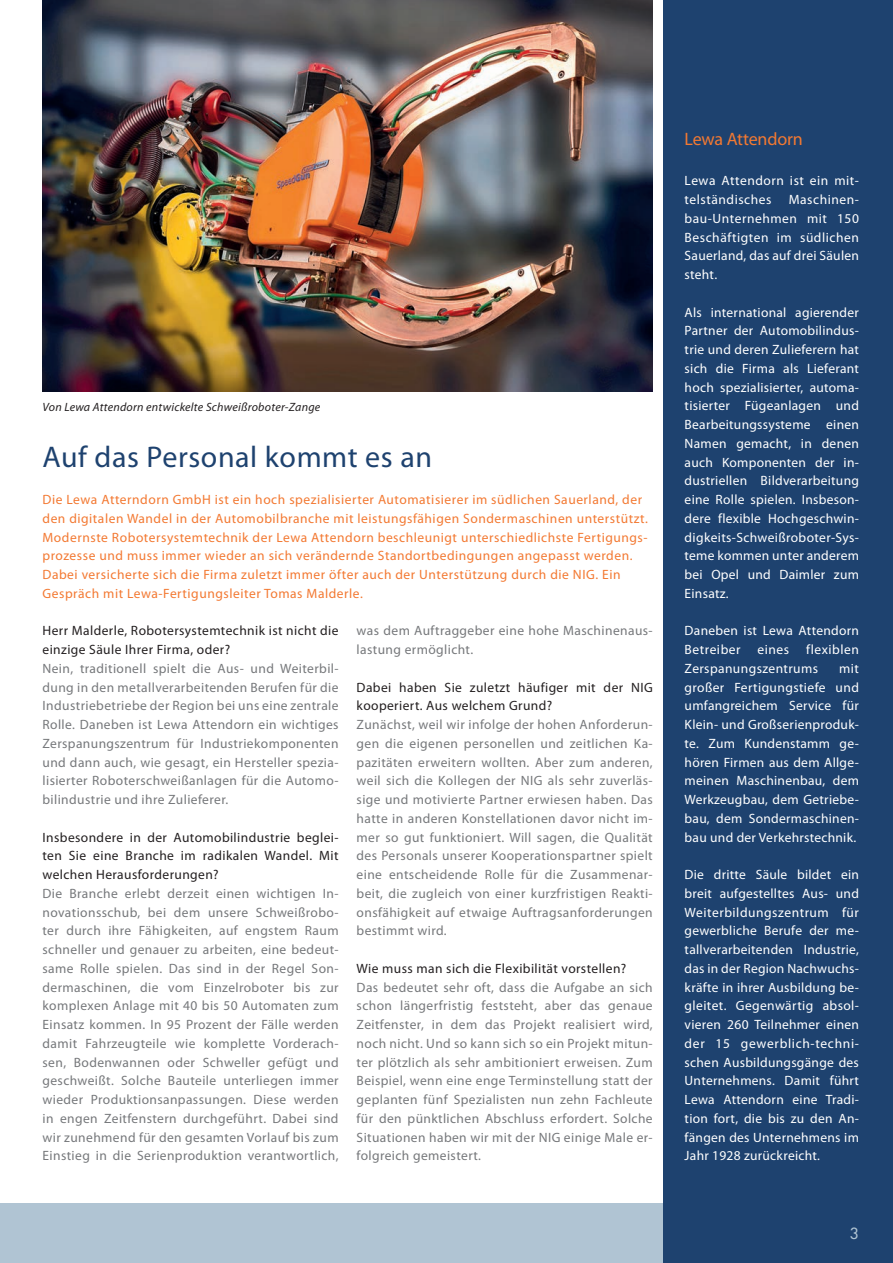
<style>
.page{position:relative;width:893px;height:1263px;background:#fff}
.page>*{position:absolute;margin:0;border:0;box-sizing:border-box;transform-origin:0 0}
.t1{font:30px "Myriad Pro";letter-spacing:.02em;color:#1e426f}
.t2{font:18px "Myriad Pro";letter-spacing:-.01em;color:#f37932}
.t3{font:15px "Futura";color:#b0c4d3}
.t4{font:13.5px/18.8px "Myriad Pro";letter-spacing:.03em;color:#76787b;text-align:justify}
.t5{font:13.5px/18.8px "Myriad Pro";letter-spacing:.02em;color:#fff;text-align:justify}
.t6{font:13.5px/18.8px "Myriad Pro";letter-spacing:.04em;color:#f37932}
.t7{font:13.5px/18.8px "Myriad Pro";letter-spacing:.03em;color:#231f20}
.t8{font:13.5px/18.8px "Myriad Pro";letter-spacing:.04em;color:#fff}
.t9{font:italic 12px "Myriad Pro";letter-spacing:.02em;color:#231f20}
</style>
<div class="page">
<img style="left:43px;top:0;width:609px;height:392px">
<div style="left:0;top:1203px;width:893px;height:60px;background:#b0c4d3"></div>
<div style="left:663px;top:0;width:230px;height:1263px;background:#1e426f"></div>
<p class="t9" style="left:43px;top:399px;width:279px">Von Lewa Attendorn entwickelte Schweißroboter-Zange</p>
<h1 class="t1" style="left:43px;top:438px;width:391px">Auf das Personal kommt es an</h1>
<p class="t6" style="left:43px;top:490px;width:607px">Die Lewa Atterndorn GmbH ist ein hoch spezialisierter Automatisierer im südlichen Sauerland, der den digitalen Wandel in der Automobilbranche mit leistungsfähigen Sondermaschinen unterstützt.<br>Modernste Robotersystemtechnik der Lewa Attendorn beschleunigt unterschiedlichste Fertigungs&shy;prozesse und muss immer wieder an sich verändernde Standortbedingungen angepasst werden.<br>Dabei versicherte sich die Firma zuletzt immer öfter auch der Unterstützung durch die NIG. Ein Gespräch mit Lewa-Fertigungsleiter Tomas Malderle.</p>
<p class="t7" style="left:43px;top:621px;width:298px">Herr Malderle, Robotersystemtechnik ist nicht die einzige Säule Ihrer Firma, oder?</p>
<p class="t4" style="left:43px;top:659px;width:298px">Nein, traditionell spielt die Aus- und Weiterbil&shy;dung in den metallverarbeitenden Berufen für die Industriebetriebe der Region bei uns eine zentrale Rolle. Daneben ist Lewa Attendorn ein wichtiges Zerspanungszentrum für Industriekomponenten und dann auch, wie gesagt, ein Hersteller spezia&shy;lisierter Roboterschweißanlagen für die Automo&shy;bilindustrie und ihre Zulieferer.</p>
<p class="t7" style="left:43px;top:827px;width:298px;text-align:justify">Insbesondere in der Automobilindustrie beglei&shy;ten Sie eine Branche im radikalen Wandel. Mit welchen Herausforderungen?</p>
<p class="t4" style="left:43px;top:884px;width:298px">Die Branche erlebt derzeit einen wichtigen In&shy;novationsschub, bei dem unsere Schweißrobo&shy;ter durch ihre Fähigkeiten, auf engstem Raum schneller und genauer zu arbeiten, eine bedeut&shy;same Rolle spielen. Das sind in der Regel Son&shy;dermaschinen, die vom Einzelroboter bis zur komplexen Anlage mit 40 bis 50 Automaten zum Einsatz kommen. In 95 Prozent der Fälle werden damit Fahrzeugteile wie komplette Vorderach&shy;sen, Bodenwannen oder Schweller gefügt und geschweißt. Solche Bauteile unterliegen immer wieder Produktionsanpassungen. Diese werden in engen Zeitfenstern durchgeführt. Dabei sind wir zunehmend für den gesamten Vorlauf bis zum Einstieg in die Serienproduktion verantwortlich,</p>
<p class="t4" style="left:357px;top:621px;width:298px">was dem Auftraggeber eine hohe Maschinenaus&shy;lastung ermöglicht.</p>
<p class="t7" style="left:357px;top:677px;width:298px">Dabei haben Sie zuletzt häufiger mit der NIG kooperiert. Aus welchem Grund?</p>
<p class="t4" style="left:357px;top:715px;width:298px">Zunächst, weil wir infolge der hohen Anforderun&shy;gen die eigenen personellen und zeitlichen Ka&shy;pazitäten erweitern wollten. Aber zum anderen, weil sich die Kollegen der NIG als sehr zuverläs&shy;sige und motivierte Partner erwiesen haben. Das hatte in anderen Konstellationen davor nicht im&shy;mer so gut funktioniert. Will sagen, die Qualität des Personals unserer Kooperationspartner spielt eine entscheidende Rolle für die Zusammenar&shy;beit, die zugleich von einer kurzfristigen Reakti&shy;onsfähigkeit auf etwaige Auftragsanforderungen bestimmt wird.</p>
<p class="t7" style="left:357px;top:959px;width:271px">Wie muss man sich die Flexibilität vorstellen?</p>
<p class="t4" style="left:357px;top:977px;width:298px">Das bedeutet sehr oft, dass die Aufgabe an sich schon längerfristig feststeht, aber das genaue Zeitfenster, in dem das Projekt realisiert wird, noch nicht. Und so kann sich so ein Projekt mitun&shy;ter plötzlich als sehr ambitioniert erweisen. Zum Beispiel, wenn eine enge Terminstellung statt der geplanten fünf Spezialisten nun zehn Fachleute für den pünktlichen Abschluss erfordert. Solche Situationen haben wir mit der NIG einige Male er&shy;folgreich gemeistert.</p>
<h2 class="t2" style="left:685px;top:128px;width:120px">Lewa Attendorn</h2>
<p class="t8" style="left:685px;top:171px;width:176px">Lewa Attendorn ist ein mit&shy;telständisches</p>
<p class="t5" style="left:685px;top:190px;width:176px;text-indent:104px">Maschinen&shy;bau-Unternehmen mit 150<br>Beschäftigten im südlichen Sauerland, das auf drei Säulen steht.</p>
<p class="t5" style="left:685px;top:302px;width:176px">Als international agierender Partner der Automobilindus&shy;trie und deren Zulieferern hat sich die Firma als Lieferant hoch spezialisierter, automa&shy;tisierter Fügeanlagen und Bearbeitungssysteme einen Namen gemacht, in denen auch Komponenten der in&shy;dustriellen Bildverarbeitung eine Rolle spielen. Insbeson&shy;dere flexible Hochgeschwin&shy;digkeits-Schweißroboter-Sys&shy;teme kommen unter anderem bei Opel und Daimler zum Einsatz.</p>
<p class="t5" style="left:685px;top:621px;width:176px">Daneben ist Lewa Attendorn<br>Betreiber</p>
<p class="t5" style="left:685px;top:640px;width:176px;text-indent:122px">flexiblen<br>Zerspanungszentrums</p>
<p class="t5" style="left:758px;top:640px;width:33px">eines</p>
<p class="t5" style="left:685px;top:659px;width:176px;text-indent:155px">mit großer Fertigungstiefe und umfangreichem Service für Klein- und Großserienproduk&shy;te. Zum Kundenstamm ge&shy;hören Firmen aus dem Allge&shy;meinen Maschinenbau, dem Werkzeugbau, dem Getriebe&shy;bau, dem Sondermaschinen&shy;bau und der Verkehrstechnik.</p>
<p class="t5" style="left:685px;top:865px;width:176px">Die dritte Säule bildet ein breit aufgestelltes Aus- und Weiterbildungszentrum für gewerbliche Berufe der me&shy;tallverarbeitenden Industrie, das in der Region Nachwuchs&shy;kräfte in ihrer Ausbildung be&shy;gleitet. Gegenwärtig absol&shy;vieren 260 Teilnehmer einen der 15 gewerblich-techni&shy;schen Ausbildungsgänge des Unternehmens. Damit führt Lewa Attendorn eine Tradi&shy;tion fort, die bis zu den An&shy;fängen des Unternehmens im Jahr 1928 zurückreicht.</p>
<p class="t3" style="left:850px;top:1223px;width:10px">3</p>
</div>
